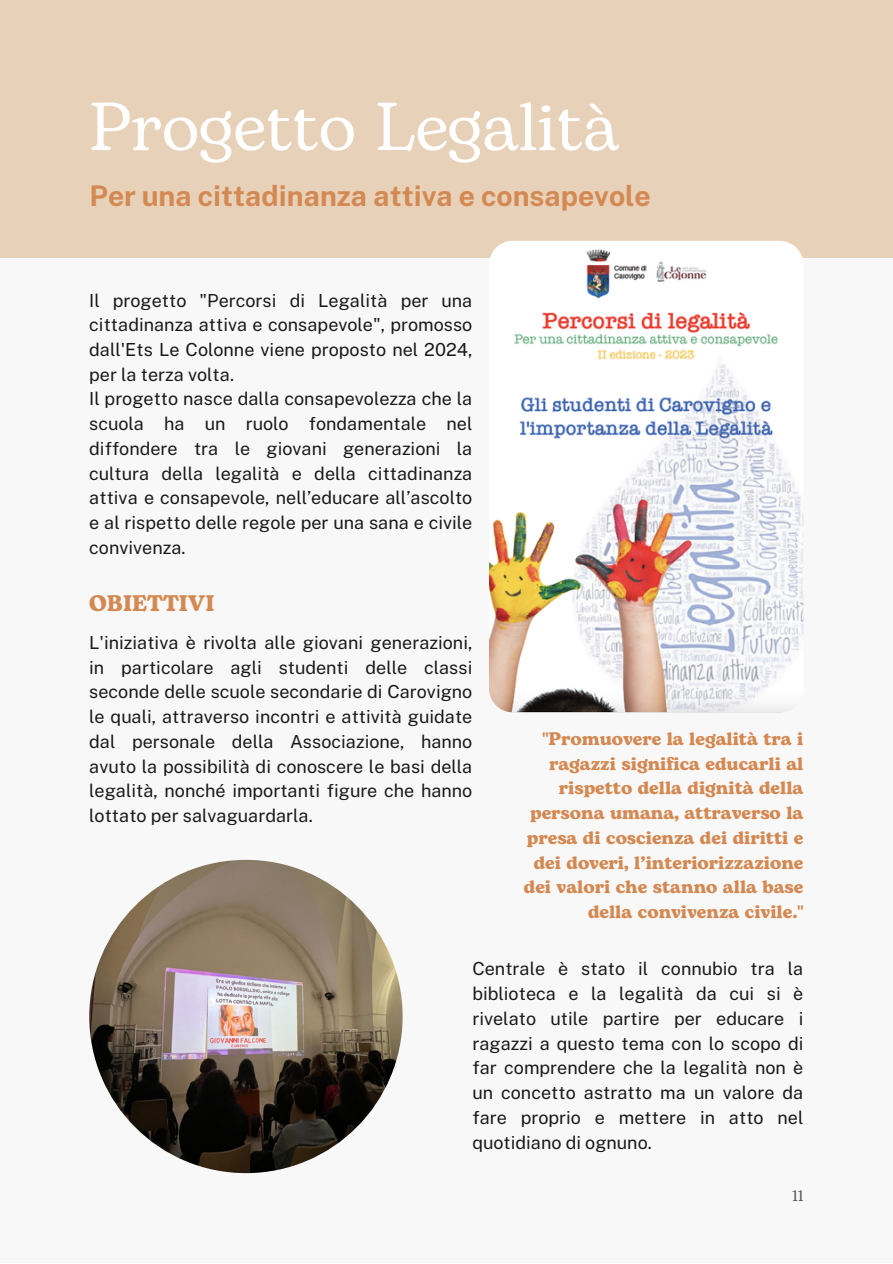
<style>
.page{position:relative;width:893px;height:1264px;background:#fff}
.page>*{position:absolute;margin:0;border:0;box-sizing:border-box;transform-origin:0 0}
.t1{font:67.5px "Bogart";color:#fff}
.t2{font:700 28.5px "Public Sans";color:#d48952}
.t3{font:700 22.5px "Bogart";color:#d48952}
.t4{font:18px/24.8px "Public Sans";color:#191919;text-align:justify}
.t5{font:700 18px/24.8px "Bogart";color:#d48952;text-align:right}
.t6{font:15px "Bogart";color:#58514a}
</style>
<div class="page">
<div style="left:0;top:0;width:892px;height:1262px;background:#f8f8f8"></div>
<div style="left:0;top:0;width:892px;height:258px;background:#e8d1b9"></div>
<img style="left:489px;top:241px;width:314px;height:471px;border-radius:24px">
<img style="left:89px;top:859px;width:313px;height:314px;border-radius:50%">
<p class="t1" style="left:89px;top:78px;width:531px">Progetto Legalità</p>
<p class="t2" style="left:89px;top:179px;width:562px">Per una cittadinanza attiva e consapevole</p>
<p class="t4" style="left:89px;top:287px;width:384px">Il progetto "Percorsi di Legalità per una cittadinanza attiva e consapevole", promosso dall'Ets Le Colonne viene proposto nel 2024, per la terza volta.</p>
<p class="t4" style="left:89px;top:386px;width:384px">Il progetto nasce dalla consapevolezza che la scuola ha un ruolo fondamentale nel diffondere tra le giovani generazioni la cultura della legalità e della cittadinanza attiva e consapevole, nell’educare all’ascolto e al rispetto delle regole per una sana e civile convivenza.</p>
<p class="t3" style="left:89px;top:586px;width:127px">OBIETTIVI</p>
<p class="t4" style="left:89px;top:630px;width:384px">L'iniziativa è rivolta alle giovani generazioni, in particolare agli studenti delle classi seconde delle scuole secondarie di Carovigno le quali, attraverso incontri e attività guidate dal personale della Associazione, hanno avuto la possibilità di conoscere le basi della legalità, nonché importanti figure che hanno lottato per salvaguardarla.</p>
<p class="t5" style="left:524px;top:727px;width:281px">"Promuovere la legalità tra i ragazzi significa educarli al rispetto della dignità della persona umana, attraverso la presa di coscienza dei diritti e dei doveri, l’interiorizzazione dei valori che stanno alla base della convivenza civile."</p>
<p class="t4" style="left:472px;top:956px;width:332px">Centrale è stato il connubio tra la biblioteca e la legalità da cui si è rivelato utile partire per educare i ragazzi a questo tema con lo scopo di far comprendere che la legalità non è un concetto astratto ma un valore da fare proprio e mettere in atto nel quotidiano di ognuno.</p>
<p class="t6" style="left:792px;top:1184px;width:12px">11</p>
</div>
